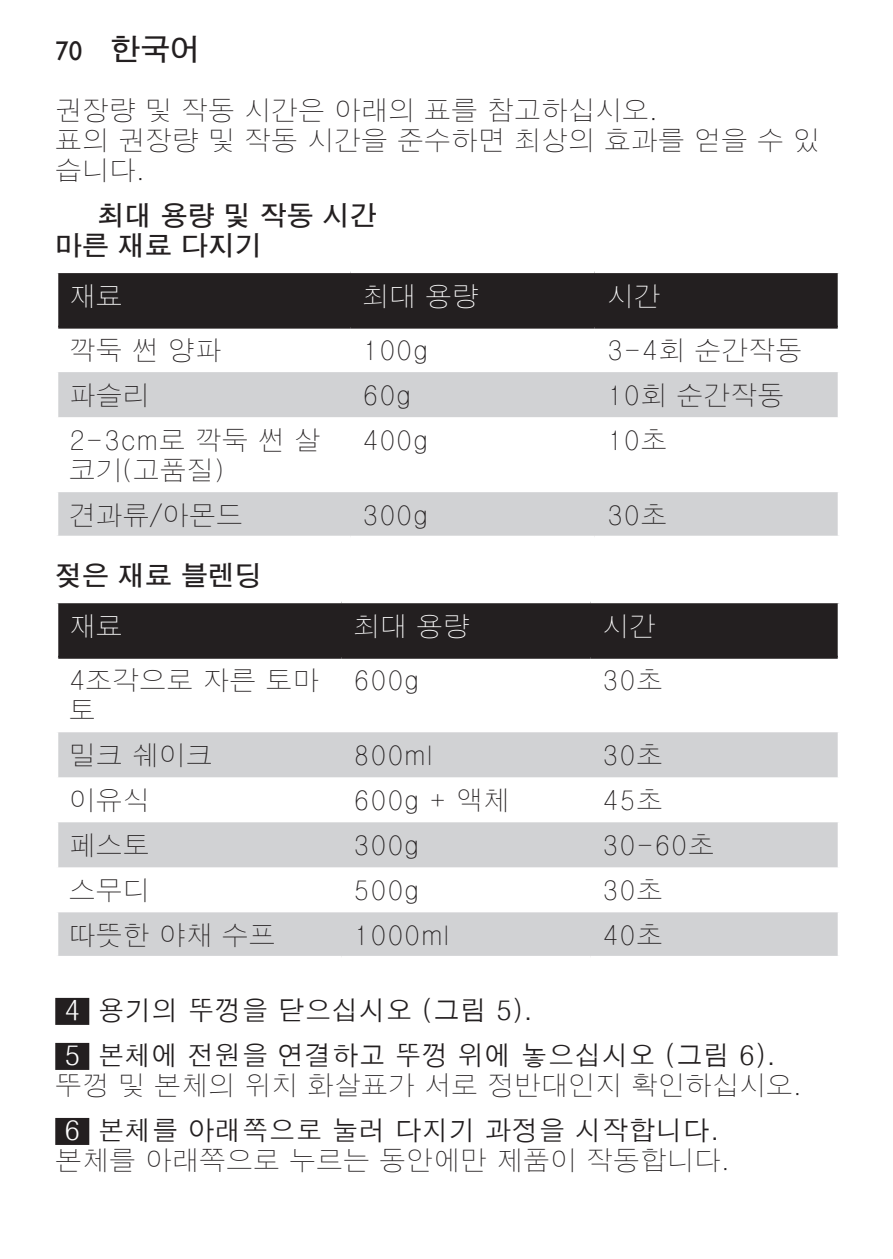
<style>
.page{position:relative;width:893px;height:1259px;background:#fff}
.page>*{position:absolute;margin:0;border:0;box-sizing:border-box;transform-origin:0 0}
.t1{font:700 30px "HY Go Thic";color:#231f20}
.t2{font:300 27px/30px "HY Go Thic";color:#231f20}
.t3{font:500 27px/45px "HY Go Thic";color:#231f20}
.t4{font:700 27px/30px "HY Go Thic";color:#231f20}
.t5{font:300 27px "HY Go Thic";color:#fff}
.s1{font-family:"Gill Sans Alt One WGL";font-weight:400;font-size:27px}
.s2{color:#fff}
.s3{font-weight:500;color:#fff}
.s4{font-weight:500}
</style>
<div class="page">
<div style="left:55px;top:998px;width:34px;height:27px;background:#231f20"></div>
<div style="left:55px;top:1043px;width:34px;height:27px;background:#231f20"></div>
<div style="left:55px;top:1118px;width:34px;height:27px;background:#231f20"></div>
<div style="left:58px;top:273px;width:780px;height:53px;background:#231f20"></div>
<svg style="left:58px;top:372px;width:780px;height:164px;fill:#d1d2d4"></svg>
<hr style="left:58px;top:326px;width:292px;height:3px;background:#231f20">
<hr style="left:350px;top:326px;width:245px;height:3px;background:#231f20">
<hr style="left:595px;top:326px;width:243px;height:3px;background:#231f20">
<div style="left:58px;top:603px;width:780px;height:53px;background:#231f20"></div>
<svg style="left:58px;top:732px;width:780px;height:224px;fill:#d1d2d4"></svg>
<hr style="left:58px;top:656px;width:283px;height:3px;background:#231f20">
<hr style="left:341px;top:656px;width:249px;height:3px;background:#231f20">
<hr style="left:590px;top:656px;width:248px;height:3px;background:#231f20">
<p class="t1" style="left:55px;top:34px;width:147px"><span class="s1">70</span> 한국어</p>
<p class="t2" style="left:55px;top:95px;width:766px">권장량 및 작동 시간은 아래의 표를 참고하십시오.<br>표의 권장량 및 작동 시간을 준수하면 최상의 효과를 얻을 수 있 습니다.</p>
<p class="t4" style="left:55px;top:200px;width:323px;text-indent:43px">최대 용량 및 작동 시간 마른 재료 다지기</p>
<p class="t5" style="left:69px;top:283px;width:56px">재료</p>
<p class="t5" style="left:362px;top:283px;width:118px">최대 용량</p>
<p class="t5" style="left:607px;top:283px;width:55px">시간</p>
<p class="t2" style="left:69px;top:335px;width:154px">깍둑 썬 양파</p>
<p class="t2" style="left:362px;top:335px;width:68px">100g</p>
<p class="t2" style="left:607px;top:335px;width:197px">3-4회 순간작동</p>
<p class="t2" style="left:69px;top:380px;width:82px">파슬리</p>
<p class="t2" style="left:362px;top:380px;width:51px">60g</p>
<p class="t2" style="left:607px;top:380px;width:179px">10회 순간작동</p>
<p class="t2" style="left:69px;top:425px;width:253px">2-3cm로 깍둑 썬 살 코기(고품질)</p>
<p class="t2" style="left:362px;top:425px;width:68px">400g</p>
<p class="t2" style="left:607px;top:425px;width:62px">10초</p>
<p class="t2" style="left:69px;top:500px;width:176px">견과류/아몬드</p>
<p class="t2" style="left:362px;top:500px;width:68px">300g</p>
<p class="t2" style="left:607px;top:500px;width:62px">30초</p>
<p class="t4" style="left:55px;top:560px;width:208px">젖은 재료 블렌딩</p>
<p class="t5" style="left:69px;top:613px;width:56px">재료</p>
<p class="t5" style="left:353px;top:613px;width:118px">최대 용량</p>
<p class="t5" style="left:602px;top:613px;width:55px">시간</p>
<p class="t2" style="left:69px;top:665px;width:252px">4조각으로 자른 토마 토</p>
<p class="t2" style="left:353px;top:665px;width:68px">600g</p>
<p class="t2" style="left:602px;top:665px;width:62px">30초</p>
<p class="t2" style="left:69px;top:740px;width:145px">밀크 쉐이크</p>
<p class="t2" style="left:353px;top:740px;width:81px">800ml</p>
<p class="t2" style="left:602px;top:740px;width:62px">30초</p>
<p class="t2" style="left:69px;top:785px;width:83px">이유식</p>
<p class="t2" style="left:353px;top:785px;width:158px">600g + 액체</p>
<p class="t2" style="left:602px;top:785px;width:62px">45초</p>
<p class="t2" style="left:69px;top:830px;width:83px">페스토</p>
<p class="t2" style="left:353px;top:830px;width:68px">300g</p>
<p class="t2" style="left:602px;top:830px;width:114px">30-60초</p>
<p class="t2" style="left:69px;top:875px;width:83px">스무디</p>
<p class="t2" style="left:353px;top:875px;width:68px">500g</p>
<p class="t2" style="left:602px;top:875px;width:62px">30초</p>
<p class="t2" style="left:69px;top:920px;width:208px">따뜻한 야채 수프</p>
<p class="t2" style="left:353px;top:920px;width:98px">1000ml</p>
<p class="t2" style="left:602px;top:920px;width:62px">40초</p>
<p class="t3" style="left:64px;top:988px;width:713px"><span class="s2">4</span> 용기의 뚜껑을 닫으십시오 (그림 5).<br><span class="s2">5</span> 본체에 전원을 연결하고 뚜껑 위에 놓으십시오 (그림 6).</p>
<p class="t2" style="left:64px;top:1063px;width:738px;line-height:45px;text-indent:-9px">뚜껑 및 본체의 위치 화살표가 서로 정반대인지 확인하십시오.<br><span class="s3">6</span> <span class="s4">본체를 아래쪽으로 눌러 다지기 과정을 시작합니다.</span></p>
<p class="t2" style="left:55px;top:1146px;width:675px">본체를 아래쪽으로 누르는 동안에만 제품이 작동합니다.</p>
</div>
